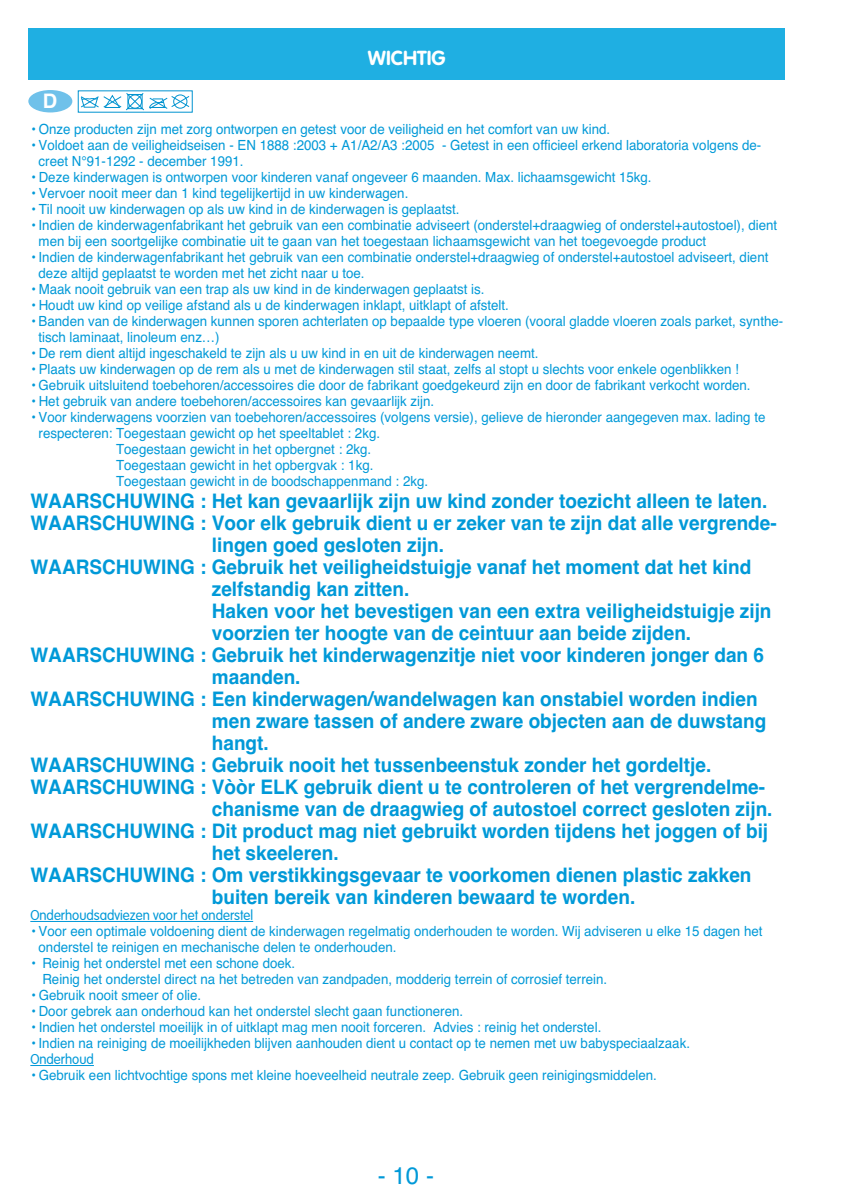
<style>
.page{position:relative;width:842px;height:1191px;background:#fff}
.page>*{position:absolute;margin:0;border:0;box-sizing:border-box;transform-origin:0 0}
.t1{font:24px "Helvetica";color:#0099d8}
.t2{font:700 20px "Helvetica";color:#0099d8;scale:.95 1}
.t3{font:700 20px "VAG Rounded";color:#fff}
.t4{font:700 20px "Helvetica";color:#fff}
.t5{font:14px/16px "Helvetica";color:#0099d8;scale:.95 1}
.t6{font:300 14px "VAG Rounded";color:#0099d8;scale:.95 1}
</style>
<div class="page">
<div style="left:28px;top:28px;width:757px;height:51px;background:#1fafe2"></div>
<div style="left:28px;top:90px;width:44px;height:22px;background:#6fc1ea;border-radius:50%"></div>
<hr style="left:30px;top:921px;width:223px;height:1px;background:#0099d8">
<hr style="left:30px;top:1065px;width:64px;height:1px;background:#0099d8">
<svg style="left:77px;top:90px;width:116px;height:23px"></svg>
<svg style="left:80px;top:93px;width:110px;height:17px"></svg>
<h2 class="t3" style="left:368px;top:50px;width:79px">WICHTIG</h2>
<h2 class="t4" style="left:43px;top:90px;width:16px">D</h2>
<p class="t5" style="left:30px;top:121px;width:612px">• Onze producten zijn met zorg ontworpen en getest voor de veiligheid en het comfort van uw kind.</p>
<p class="t5" style="left:39px;top:137px;width:762px;text-indent:-8px">• Voldoet aan de veiligheidseisen - EN 1888 :2003 + A1/A2/A3 :2005 - Getest in een officieel erkend laboratoria volgens de&shy;creet N°91-1292 - december 1991.</p>
<p class="t5" style="left:30px;top:169px;width:655px">• Deze kinderwagen is ontworpen voor kinderen vanaf ongeveer 6 maanden. Max. lichaamsgewicht 15kg.</p>
<p class="t5" style="left:30px;top:185px;width:399px">• Vervoer nooit meer dan 1 kind tegelijkertijd in uw kinderwagen.</p>
<p class="t5" style="left:30px;top:201px;width:453px">• Til nooit uw kinderwagen op als uw kind in de kinderwagen is geplaatst.</p>
<p class="t5" style="left:39px;top:217px;width:779px;text-indent:-8px">• Indien de kinderwagenfabrikant het gebruik van een combinatie adviseert (onderstel+draagwieg of onderstel+autostoel), dient men bij een soortgelijke combinatie uit te gaan van het toegestaan lichaamsgewicht van het toegevoegde product</p>
<p class="t5" style="left:39px;top:249px;width:770px;text-indent:-8px">• Indien de kinderwagenfabrikant het gebruik van een combinatie onderstel+draagwieg of onderstel+autostoel adviseert, dient deze altijd geplaatst te worden met het zicht naar u toe.</p>
<p class="t5" style="left:30px;top:281px;width:480px">• Maak nooit gebruik van een trap als uw kind in de kinderwagen geplaatst is.</p>
<p class="t5" style="left:30px;top:297px;width:505px">• Houdt uw kind op veilige afstand als u de kinderwagen inklapt, uitklapt of afstelt.</p>
<p class="t5" style="left:39px;top:313px;width:785px;text-indent:-8px">• Banden van de kinderwagen kunnen sporen achterlaten op bepaalde type vloeren (vooral gladde vloeren zoals parket, synthe&shy;tisch laminaat, linoleum enz…)</p>
<p class="t5" style="left:30px;top:345px;width:536px">• De rem dient altijd ingeschakeld te zijn als u uw kind in en uit de kinderwagen neemt.</p>
<p class="t5" style="left:30px;top:361px;width:747px">• Plaats uw kinderwagen op de rem als u met de kinderwagen stil staat, zelfs al stopt u slechts voor enkele ogenblikken !</p>
<p class="t5" style="left:30px;top:377px;width:760px">• Gebruik uitsluitend toebehoren/accessoires die door de fabrikant goedgekeurd zijn en door de fabrikant verkocht worden.</p>
<p class="t5" style="left:30px;top:393px;width:427px">• Het gebruik van andere toebehoren/accessoires kan gevaarlijk zijn.</p>
<p class="t5" style="left:30px;top:409px;width:775px">• Voor kinderwagens voorzien van toebehoren/accessoires (volgens versie), gelieve de hieronder aangegeven max. lading te</p>
<p class="t5" style="left:39px;top:425px;width:361px">respecteren: Toegestaan gewicht op het speeltablet : 2kg.</p>
<p class="t5" style="left:116px;top:441px;width:270px">Toegestaan gewicht in het opbergnet : 2kg.</p>
<p class="t5" style="left:116px;top:457px;width:272px">Toegestaan gewicht in het opbergvak : 1kg.</p>
<p class="t5" style="left:116px;top:473px;width:330px">Toegestaan gewicht in de boodschappenmand : 2kg.</p>
<h2 class="t2" style="left:30px;top:489px;width:777px">WAARSCHUWING : Het kan gevaarlijk zijn uw kind zonder toezicht alleen te laten.</h2>
<h2 class="t2" style="left:30px;top:511px;width:787px">WAARSCHUWING : Voor elk gebruik dient u er zeker van te zijn dat alle vergrende-</h2>
<h2 class="t2" style="left:212px;top:533px;width:246px">lingen goed gesloten zijn.</h2>
<h2 class="t2" style="left:30px;top:555px;width:760px">WAARSCHUWING : Gebruik het veiligheidstuigje vanaf het moment dat het kind</h2>
<h2 class="t2" style="left:212px;top:577px;width:209px">zelfstandig kan zitten.</h2>
<h2 class="t2" style="left:212px;top:599px;width:591px">Haken voor het bevestigen van een extra veiligheidstuigje zijn</h2>
<h2 class="t2" style="left:212px;top:621px;width:506px">voorzien ter hoogte van de ceintuur aan beide zijden.</h2>
<h2 class="t2" style="left:30px;top:643px;width:774px">WAARSCHUWING : Gebruik het kinderwagenzitje niet voor kinderen jonger dan 6</h2>
<h2 class="t2" style="left:212px;top:665px;width:95px">maanden.</h2>
<h2 class="t2" style="left:30px;top:687px;width:767px">WAARSCHUWING : Een kinderwagen/wandelwagen kan onstabiel worden indien</h2>
<h2 class="t2" style="left:212px;top:709px;width:585px">men zware tassen of andere zware objecten aan de duwstang</h2>
<h2 class="t2" style="left:212px;top:731px;width:61px">hangt.</h2>
<h2 class="t2" style="left:30px;top:753px;width:718px">WAARSCHUWING : Gebruik nooit het tussenbeenstuk zonder het gordeltje.</h2>
<h2 class="t2" style="left:30px;top:775px;width:775px">WAARSCHUWING : Vòòr ELK gebruik dient u te controleren of het vergrendelme-</h2>
<h2 class="t2" style="left:212px;top:797px;width:592px">chanisme van de draagwieg of autostoel correct gesloten zijn.</h2>
<h2 class="t2" style="left:30px;top:819px;width:778px">WAARSCHUWING : Dit product mag niet gebruikt worden tijdens het joggen of bij</h2>
<h2 class="t2" style="left:212px;top:841px;width:135px">het skeeleren.</h2>
<h2 class="t2" style="left:30px;top:863px;width:761px">WAARSCHUWING : Om verstikkingsgevaar te voorkomen dienen plastic zakken</h2>
<h2 class="t2" style="left:212px;top:885px;width:447px">buiten bereik van kinderen bewaard te worden.</h2>
<p class="t6" style="left:30px;top:909px;width:236px">Onderhoudsadviezen voor het onderstel</p>
<p class="t5" style="left:39px;top:923px;width:763px;text-indent:-8px">• Voor een optimale voldoening dient de kinderwagen regelmatig onderhouden te worden. Wij adviseren u elke 15 dagen het onderstel te reinigen en mechanische delen te onderhouden.</p>
<p class="t5" style="left:42px;top:955px;width:596px;text-indent:-12px">• Reinig het onderstel met een schone doek.<br>Reinig het onderstel direct na het betreden van zandpaden, modderig terrein of corrosief terrein.</p>
<p class="t5" style="left:30px;top:987px;width:181px">• Gebruik nooit smeer of olie.</p>
<p class="t5" style="left:30px;top:1003px;width:457px">• Door gebrek aan onderhoud kan het onderstel slecht gaan functioneren.</p>
<p class="t5" style="left:30px;top:1019px;width:603px">• Indien het onderstel moeilijk in of uitklapt mag men nooit forceren. Advies : reinig het onderstel.</p>
<p class="t5" style="left:30px;top:1035px;width:696px">• Indien na reiniging de moeilijkheden blijven aanhouden dient u contact op te nemen met uw babyspeciaalzaak.</p>
<p class="t6" style="left:30px;top:1053px;width:68px">Onderhoud</p>
<p class="t5" style="left:30px;top:1067px;width:661px">• Gebruik een lichtvochtige spons met kleine hoeveelheid neutrale zeep. Gebruik geen reinigingsmiddelen.</p>
<h1 class="t1" style="left:378px;top:1161px;width:58px">-10-</h1>
</div>
